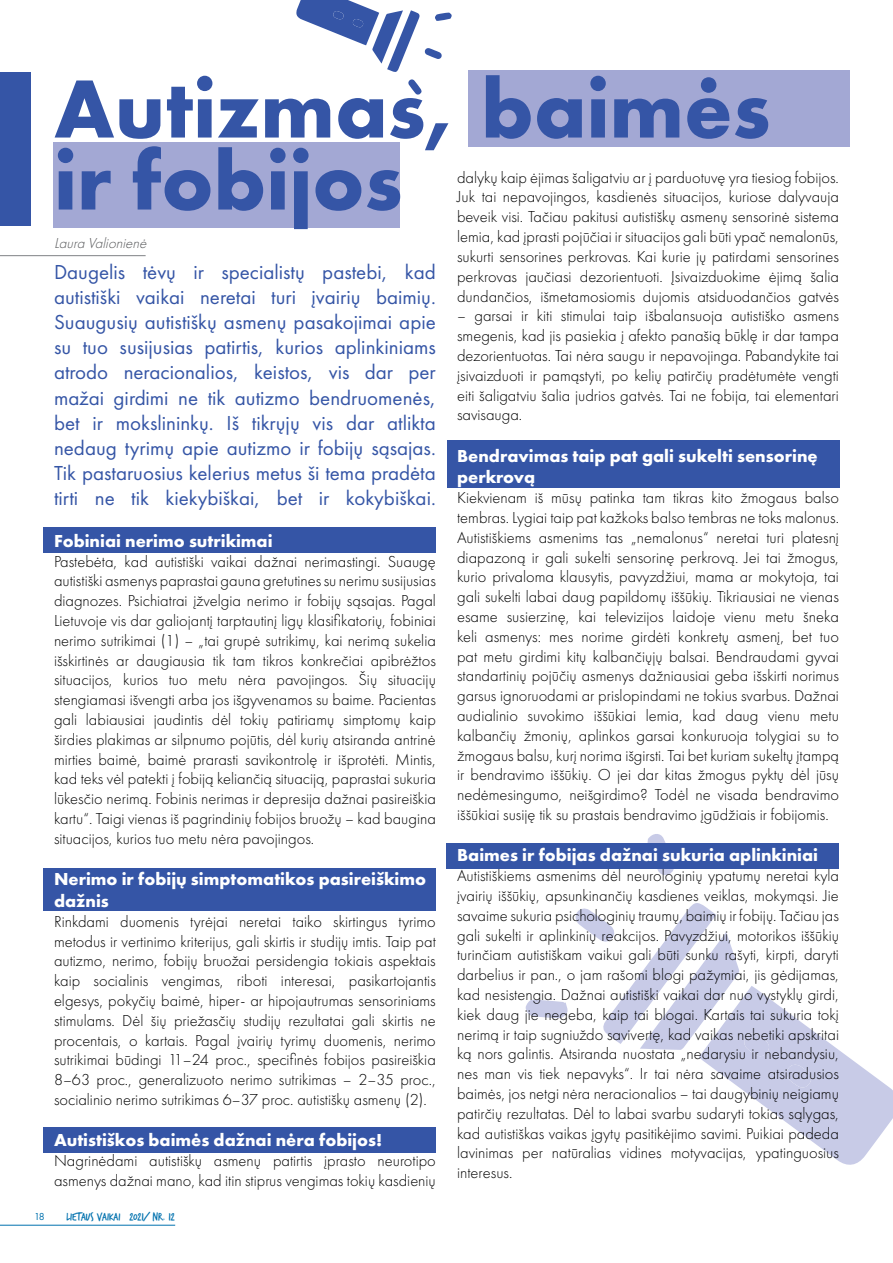
<style>
.page{position:relative;width:893px;height:1263px;background:#fff}
.page>*{position:absolute;margin:0;border:0;box-sizing:border-box;transform-origin:0 0}
.t1{font:700 85.5px/72px "Futura PT";color:#3555a6}
.t2{font:21px/25.2px "Futura PT";color:#3555a6;text-align:justify}
.t3{font:700 18px/21.6px "Futura PT";color:#fff}
.t4{font:300 16.5px/19.8px "Futura PT";color:#000;text-align:justify}
.t5{font:italic 300 15px "Futura PT";color:#58595b}
.t6{font:12px "Trash Hand";color:#0071ae}
.t7{font:10.5px "Futura PT";color:#0071ae}
</style>
<div class="page">
<hr style="left:0;top:1225px;width:175px;height:1px;background:#0071ae">
<svg style="left:526px;top:1000px;width:42px;height:18px"></svg>
<svg style="left:647px;top:834px;width:28px;height:41px"></svg>
<svg style="left:575px;top:903px;width:318px;height:262px"></svg>
<div style="left:446px;top:843px;width:392px;height:25px;background:#3555a6"></div>
<div style="left:448px;top:441px;width:392px;height:47px;background:#3555a6"></div>
<svg style="left:408px;top:79px;width:14px;height:16px"></svg>
<svg style="left:296px;top:0;width:156px;height:72px"></svg>
<div style="left:54px;top:142px;width:346px;height:86px;background:#a3a8d4"></div>
<div style="left:468px;top:71px;width:382px;height:76px;background:#a3a8d4"></div>
<div style="left:44px;top:1127px;width:392px;height:25px;background:#3555a6"></div>
<div style="left:44px;top:868px;width:392px;height:43px;background:#3555a6"></div>
<div style="left:44px;top:527px;width:392px;height:26px;background:#3555a6"></div>
<hr style="left:0;top:255px;width:146px;height:1px;background:#808285">
<div style="left:0;top:72px;width:31px;height:154px;background:#3555a6"></div>
<h1 class="t1" style="left:54px;top:71px;width:718px">Autizmas, baimės ir fobijos</h1>
<p class="t5" style="left:54px;top:234px;width:97px">Laura Valionienė</p>
<p class="t4" style="left:457px;top:167px;width:383px">dalykų kaip ėjimas šaligatviu ar į parduotuvę yra tiesiog fobijos.<br>Juk tai nepavojingos, kasdienės situacijos, kuriose dalyvauja beveik visi. Tačiau pakitusi autistiškų asmenų sensorinė sistema lemia, kad įprasti pojūčiai ir situacijos gali būti ypač nemalonūs, sukurti sensorines perkrovas. Kai kurie jų patirdami sensorines perkrovas jaučiasi dezorientuoti. Įsivaizduokime ėjimą šalia dundančios, išmetamosiomis dujomis atsiduodančios gatvės</p>
<p class="t4" style="left:457px;top:306px;width:383px">– garsai ir kiti stimulai taip išbalansuoja autistiško asmens smegenis, kad jis pasiekia į afekto panašią būklę ir dar tampa dezorientuotas. Tai nėra saugu ir nepavojinga. Pabandykite tai įsivaizduoti ir pamąstyti, po kelių patirčių pradėtumėte vengti eiti šaligatviu šalia judrios gatvės. Tai ne fobija, tai elementari savisauga.</p>
<p class="t3" style="left:457px;top:444px;width:362px">Bendravimas taip pat gali sukelti sensorinę perkrovą</p>
<p class="t4" style="left:457px;top:488px;width:383px">Kiekvienam iš mūsų patinka tam tikras kito žmogaus balso tembras. Lygiai taip pat kažkoks balso tembras ne toks malonus.<br>Autistiškiems asmenims tas „nemalonus“ neretai turi platesnį diapazoną ir gali sukelti sensorinę perkrovą. Jei tai žmogus, kurio privaloma klausytis, pavyzdžiui, mama ar mokytoja, tai gali sukelti labai daug papildomų iššūkių. Tikriausiai ne vienas esame susierzinę, kai televizijos laidoje vienu metu šneka keli asmenys: mes norime girdėti konkretų asmenį, bet tuo pat metu girdimi kitų kalbančiųjų balsai. Bendraudami gyvai standartinių pojūčių asmenys dažniausiai geba išskirti norimus garsus ignoruodami ar prislopindami ne tokius svarbus. Dažnai audialinio suvokimo iššūkiai lemia, kad daug vienu metu kalbančių žmonių, aplinkos garsai konkuruoja tolygiai su to žmogaus balsu, kurį norima išgirsti. Tai bet kuriam sukeltų įtampą ir bendravimo iššūkių. O jei dar kitas žmogus pyktų dėl jūsų nedėmesingumo, neišgirdimo? Todėl ne visada bendravimo iššūkiai susiję tik su prastais bendravimo įgūdžiais ir fobijomis.</p>
<p class="t3" style="left:457px;top:844px;width:362px">Baimes ir fobijas dažnai sukuria aplinkiniai</p>
<p class="t4" style="left:457px;top:866px;width:383px">Autistiškiems asmenims dėl neurologinių ypatumų neretai kyla įvairių iššūkių, apsunkinančių kasdienes veiklas, mokymąsi. Jie savaime sukuria psichologinių traumų, baimių ir fobijų. Tačiau jas gali sukelti ir aplinkinių reakcijos. Pavyzdžiui, motorikos iššūkių turinčiam autistiškam vaikui gali būti sunku rašyti, kirpti, daryti darbelius ir pan., o jam rašomi blogi pažymiai, jis gėdijamas, kad nesistengia. Dažnai autistiški vaikai dar nuo vystyklų girdi, kiek daug jie negeba, kaip tai blogai. Kartais tai sukuria tokį nerimą ir taip sugniuždo savivertę, kad vaikas nebetiki apskritai ką nors galintis. Atsiranda nuostata „nedarysiu ir nebandysiu, nes man vis tiek nepavyks“. Ir tai nėra savaime atsiradusios baimės, jos netgi nėra neracionalios – tai daugybinių neigiamų patirčių rezultatas. Dėl to labai svarbu sudaryti tokias sąlygas, kad autistiškas vaikas įgytų pasitikėjimo savimi. Puikiai padeda lavinimas per natūralias vidines motyvacijas, ypatinguosius interesus.</p>
<p class="t2" style="left:54px;top:259px;width:383px">Daugelis tėvų ir specialistų pastebi, kad autistiški vaikai neretai turi įvairių baimių.<br>Suaugusių autistiškų asmenų pasakojimai apie su tuo susijusias patirtis, kurios aplinkiniams atrodo neracionalios, keistos, vis dar per mažai girdimi ne tik autizmo bendruomenės, bet ir mokslininkų. Iš tikrųjų vis dar atlikta nedaug tyrimų apie autizmo ir fobijų sąsajas.<br>Tik pastaruosius kelerius metus ši tema pradėta tirti ne tik kiekybiškai, bet ir kokybiškai.</p>
<p class="t3" style="left:54px;top:530px;width:220px">Fobiniai nerimo sutrikimai</p>
<p class="t4" style="left:54px;top:551px;width:383px">Pastebėta, kad autistiški vaikai dažnai nerimastingi. Suaugę autistiški asmenys paprastai gauna gretutines su nerimu susijusias diagnozes. Psichiatrai įžvelgia nerimo ir fobijų sąsajas. Pagal Lietuvoje vis dar galiojantį tarptautinį ligų klasifikatorių, fobiniai nerimo sutrikimai (1) – „tai grupė sutrikimų, kai nerimą sukelia išskirtinės ar daugiausia tik tam tikros konkrečiai apibrėžtos situacijos, kurios tuo metu nėra pavojingos. Šių situacijų stengiamasi išvengti arba jos išgyvenamos su baime. Pacientas gali labiausiai jaudintis dėl tokių patiriamų simptomų kaip širdies plakimas ar silpnumo pojūtis, dėl kurių atsiranda antrinė mirties baimė, baimė prarasti savikontrolę ir išprotėti. Mintis, kad teks vėl patekti į fobiją keliančią situaciją, paprastai sukuria lūkesčio nerimą. Fobinis nerimas ir depresija dažnai pasireiškia kartu“. Taigi vienas iš pagrindinių fobijos bruožų – kad baugina situacijos, kurios tuo metu nėra pavojingos.</p>
<p class="t3" style="left:54px;top:868px;width:374px">Nerimo ir fobijų simptomatikos pasireiškimo dažnis</p>
<p class="t4" style="left:54px;top:911px;width:383px">Rinkdami duomenis tyrėjai neretai taiko skirtingus tyrimo metodus ir vertinimo kriterijus, gali skirtis ir studijų imtis. Taip pat autizmo, nerimo, fobijų bruožai persidengia tokiais aspektais kaip socialinis vengimas, riboti interesai, pasikartojantis elgesys, pokyčių baimė, hiper- ar hipojautrumas sensoriniams stimulams. Dėl šių priežasčių studijų rezultatai gali skirtis ne procentais, o kartais. Pagal įvairių tyrimų duomenis, nerimo sutrikimai būdingi 11–24 proc., specifinės fobijos pasireiškia 8–63 proc., generalizuoto nerimo sutrikimas – 2–35 proc., socialinio nerimo sutrikimas 6–37 proc. autistiškų asmenų (2).</p>
<p class="t3" style="left:54px;top:1129px;width:330px">Autistiškos baimės dažnai nėra fobijos!</p>
<p class="t4" style="left:54px;top:1151px;width:383px">Nagrinėdami autistiškų asmenų patirtis įprasto neurotipo asmenys dažnai mano, kad itin stiprus vengimas tokių kasdienių</p>
<p class="t7" style="left:34px;top:1210px;width:12px">18</p>
<p class="t6" style="left:66px;top:1211px;width:110px">LIETAUS VAIKAI 2021/ NR. 12</p>
</div>
